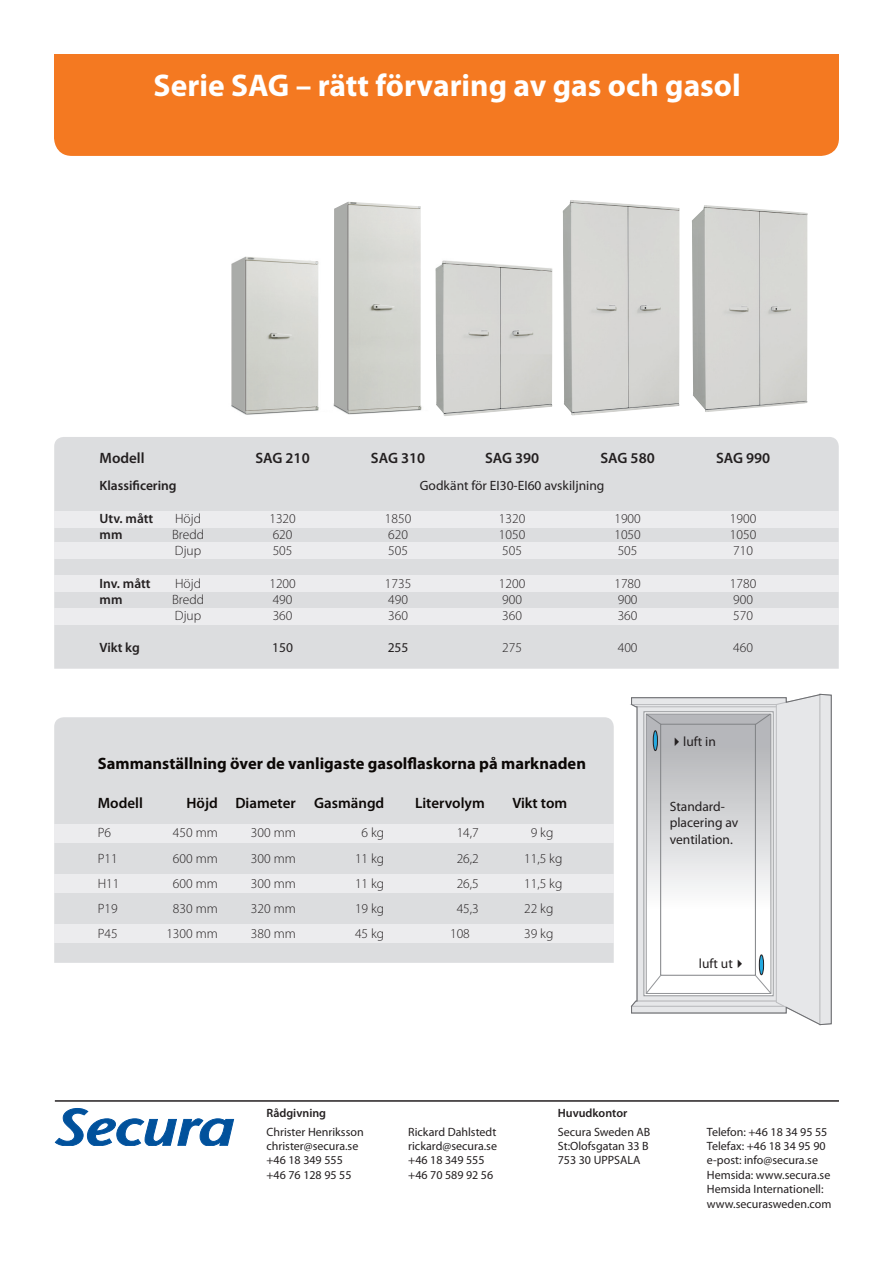
<style>
.page{position:relative;width:893px;height:1263px;background:#fff}
.page>*{position:absolute;margin:0;border:0;box-sizing:border-box;transform-origin:0 0}
.rubrik{font:700 31.5px "Myriad Pro";color:#fff}
.rubrik_liten{font:700 16.5px "Myriad Pro";color:#0c0806}
.rubrik_liten-2{font:600 15px "Myriad Pro";color:#0c0806}
.rutor{font:600 15px "Myriad Pro";color:#231f20}
.rutor-2{font:300 13.5px "Myriad Pro";color:#231f20}
.Styckeformat__1{font:300 13.5px "Myriad Pro";color:#231f20}
.Styckeformat__1-2{font:13.5px/16.2px "Myriad Pro";color:#231f20}
.rutor-3{font:600 13.5px "Myriad Pro";color:#231f20}
.rutor-4{font:13.5px "Myriad Pro";color:#231f20}
.rubrik_liten-3{font:300 13.5px "Myriad Pro";color:#231f20}
.t1{font:12px/14.4px "Myriad Pro";color:#231f20}
.t2{font:600 12px "Myriad Pro";color:#231f20}
</style>
<div class="page">
<div style="left:54px;top:54px;width:785px;height:102px;background:#f47921"></div>
<hr style="left:55px;top:1100px;width:784px;height:2px;background:#231f20">
<img style="left:231px;top:256px;width:88px;height:159px">
<img style="left:333px;top:202px;width:89px;height:213px">
<img style="left:563px;top:200px;width:117px;height:216px">
<img style="left:435px;top:260px;width:117px;height:156px">
<img style="left:692px;top:205px;width:116px;height:207px">
<div style="left:54px;top:437px;width:785px;height:232px;background:#dcdddf"></div>
<div style="left:54px;top:717px;width:560px;height:246px;background:#dcdddf"></div>
<div style="left:54px;top:543px;width:785px;height:16px;background:#ececee"></div>
<div style="left:54px;top:824px;width:560px;height:18px;background:#ececee"></div>
<div style="left:54px;top:575px;width:785px;height:16px;background:#ececee"></div>
<div style="left:54px;top:875px;width:560px;height:18px;background:#ececee"></div>
<div style="left:54px;top:511px;width:785px;height:16px;background:#ececee"></div>
<div style="left:54px;top:608px;width:785px;height:16px;background:#ececee"></div>
<div style="left:54px;top:924px;width:560px;height:19px;background:#ececee"></div>
<svg style="left:55px;top:1108px;width:179px;height:37px"></svg>
<svg style="left:631px;top:693px;width:201px;height:332px"></svg>
<p class="rubrik" style="left:154px;top:65px;width:589px">Serie SAG – rätt förvaring av gas och gasol</p>
<p class="rutor" style="left:100px;top:448px;width:47px">Modell</p>
<p class="rutor" style="left:255px;top:448px;width:56px">SAG 210</p>
<p class="rutor" style="left:371px;top:448px;width:56px">SAG 310</p>
<p class="rutor" style="left:485px;top:448px;width:56px">SAG 390</p>
<p class="rutor" style="left:600px;top:448px;width:56px">SAG 580</p>
<p class="rutor" style="left:716px;top:448px;width:56px">SAG 990</p>
<p class="rutor-3" style="left:100px;top:477px;width:79px">Klassificering</p>
<p class="rutor-4" style="left:420px;top:477px;width:186px">Godkänt för EI30-EI60 avskiljning</p>
<p class="rutor-3" style="left:100px;top:510px;width:55px">Utv. mått</p>
<p class="rutor-2" style="left:175px;top:511px;width:27px">Höjd</p>
<p class="rutor-2" style="left:269px;top:511px;width:28px">1320</p>
<p class="rutor-2" style="left:385px;top:511px;width:28px">1850</p>
<p class="rutor-2" style="left:499px;top:511px;width:28px">1320</p>
<p class="rutor-2" style="left:614px;top:511px;width:28px">1900</p>
<p class="rutor-2" style="left:730px;top:511px;width:28px">1900</p>
<p class="rutor-3" style="left:100px;top:526px;width:24px">mm</p>
<p class="rutor-2" style="left:172px;top:527px;width:33px">Bredd</p>
<p class="rutor-2" style="left:273px;top:527px;width:21px">620</p>
<p class="rutor-2" style="left:388px;top:527px;width:21px">620</p>
<p class="rutor-2" style="left:499px;top:527px;width:28px">1050</p>
<p class="rutor-2" style="left:614px;top:527px;width:28px">1050</p>
<p class="rutor-2" style="left:730px;top:527px;width:28px">1050</p>
<p class="rutor-2" style="left:175px;top:543px;width:28px">Djup</p>
<p class="rutor-2" style="left:273px;top:543px;width:21px">505</p>
<p class="rutor-2" style="left:388px;top:543px;width:21px">505</p>
<p class="rutor-2" style="left:502px;top:543px;width:21px">505</p>
<p class="rutor-2" style="left:618px;top:543px;width:21px">505</p>
<p class="rutor-2" style="left:733px;top:543px;width:21px">710</p>
<p class="rutor-3" style="left:100px;top:574px;width:53px">Inv. mått</p>
<p class="rutor-2" style="left:175px;top:576px;width:27px">Höjd</p>
<p class="rutor-2" style="left:269px;top:576px;width:28px">1200</p>
<p class="rutor-2" style="left:385px;top:576px;width:28px">1735</p>
<p class="rutor-2" style="left:499px;top:576px;width:28px">1200</p>
<p class="rutor-2" style="left:614px;top:576px;width:28px">1780</p>
<p class="rutor-2" style="left:730px;top:576px;width:28px">1780</p>
<p class="rutor-3" style="left:100px;top:591px;width:24px">mm</p>
<p class="rutor-2" style="left:172px;top:592px;width:33px">Bredd</p>
<p class="rutor-2" style="left:273px;top:592px;width:21px">490</p>
<p class="rutor-2" style="left:388px;top:592px;width:21px">490</p>
<p class="rutor-2" style="left:502px;top:592px;width:21px">900</p>
<p class="rutor-2" style="left:618px;top:592px;width:21px">900</p>
<p class="rutor-2" style="left:733px;top:592px;width:21px">900</p>
<p class="rutor-2" style="left:175px;top:608px;width:28px">Djup</p>
<p class="rutor-2" style="left:273px;top:608px;width:21px">360</p>
<p class="rutor-2" style="left:388px;top:608px;width:21px">360</p>
<p class="rutor-2" style="left:502px;top:608px;width:21px">360</p>
<p class="rutor-2" style="left:618px;top:608px;width:21px">360</p>
<p class="rutor-2" style="left:733px;top:608px;width:21px">570</p>
<p class="rutor-3" style="left:100px;top:639px;width:42px">Vikt kg</p>
<p class="rutor-4" style="left:272px;top:639px;width:22px">150</p>
<p class="rutor-4" style="left:388px;top:639px;width:22px">255</p>
<p class="rutor-2" style="left:502px;top:640px;width:21px">275</p>
<p class="rutor-2" style="left:618px;top:640px;width:21px">400</p>
<p class="rutor-2" style="left:733px;top:640px;width:21px">460</p>
<p class="rubrik_liten" style="left:98px;top:753px;width:490px">Sammanställning över de vanligaste gasolflaskorna på marknaden</p>
<p class="rubrik_liten-2" style="left:98px;top:793px;width:47px">Modell</p>
<p class="rubrik_liten-2" style="left:186px;top:793px;width:199px">Höjd Diameter Gasmängd</p>
<p class="rubrik_liten-2" style="left:415px;top:793px;width:71px">Litervolym</p>
<p class="rubrik_liten-2" style="left:512px;top:793px;width:56px">Vikt tom</p>
<p class="rubrik_liten-3" style="left:98px;top:825px;width:15px">P6</p>
<p class="rubrik_liten-3" style="left:173px;top:825px;width:46px">450 mm</p>
<p class="rubrik_liten-3" style="left:251px;top:825px;width:46px">300 mm</p>
<p class="rubrik_liten-3" style="left:362px;top:825px;width:24px">6 kg</p>
<p class="rubrik_liten-3" style="left:457px;top:825px;width:24px">14,7</p>
<p class="rubrik_liten-3" style="left:531px;top:825px;width:24px">9 kg</p>
<p class="Styckeformat__1" style="left:98px;top:851px;width:21px">P11</p>
<p class="Styckeformat__1" style="left:173px;top:851px;width:46px">600 mm</p>
<p class="Styckeformat__1" style="left:251px;top:851px;width:46px">300 mm</p>
<p class="Styckeformat__1" style="left:355px;top:851px;width:31px">11 kg</p>
<p class="Styckeformat__1" style="left:457px;top:851px;width:24px">26,2</p>
<p class="Styckeformat__1" style="left:524px;top:851px;width:40px">11,5 kg</p>
<p class="Styckeformat__1" style="left:98px;top:876px;width:23px">H11</p>
<p class="Styckeformat__1" style="left:173px;top:876px;width:46px">600 mm</p>
<p class="Styckeformat__1" style="left:251px;top:876px;width:46px">300 mm</p>
<p class="Styckeformat__1" style="left:355px;top:876px;width:31px">11 kg</p>
<p class="Styckeformat__1" style="left:457px;top:876px;width:24px">26,5</p>
<p class="Styckeformat__1" style="left:524px;top:876px;width:40px">11,5 kg</p>
<p class="Styckeformat__1" style="left:98px;top:901px;width:21px">P19</p>
<p class="Styckeformat__1" style="left:173px;top:901px;width:46px">830 mm</p>
<p class="Styckeformat__1" style="left:251px;top:901px;width:46px">320 mm</p>
<p class="Styckeformat__1" style="left:355px;top:901px;width:31px">19 kg</p>
<p class="Styckeformat__1" style="left:457px;top:901px;width:24px">45,3</p>
<p class="Styckeformat__1" style="left:524px;top:901px;width:31px">22 kg</p>
<p class="Styckeformat__1" style="left:98px;top:926px;width:21px">P45</p>
<p class="Styckeformat__1" style="left:166px;top:926px;width:53px">1300 mm</p>
<p class="Styckeformat__1" style="left:251px;top:926px;width:46px">380 mm</p>
<p class="Styckeformat__1" style="left:355px;top:926px;width:31px">45 kg</p>
<p class="Styckeformat__1" style="left:450px;top:926px;width:21px">108</p>
<p class="Styckeformat__1" style="left:524px;top:926px;width:31px">39 kg</p>
<p class="Styckeformat__1-2" style="left:670px;top:734px;width:48px">✔luft in</p>
<p class="Styckeformat__1-2" style="left:670px;top:798px;width:70px">Standard&shy;placering av ventilation.</p>
<p class="Styckeformat__1-2" style="left:699px;top:955px;width:49px">luft ut✔</p>
<p class="t2" style="left:266px;top:1105px;width:61px">Rådgivning</p>
<p class="t1" style="left:266px;top:1124px;width:99px">Christer Henriksson</p>
<p class="t1" style="left:266px;top:1138px;width:93px">christer@secura.se</p>
<p class="t1" style="left:266px;top:1153px;width:78px">+46 18 349 555</p>
<p class="t1" style="left:266px;top:1167px;width:87px">+46 76 128 95 55</p>
<p class="t1" style="left:408px;top:1124px;width:90px">Rickard Dahlstedt</p>
<p class="t1" style="left:408px;top:1138px;width:90px">rickard@secura.se</p>
<p class="t1" style="left:408px;top:1153px;width:78px">+46 18 349 555</p>
<p class="t1" style="left:408px;top:1167px;width:87px">+46 70 589 92 56</p>
<p class="t2" style="left:558px;top:1105px;width:71px">Huvudkontor</p>
<p class="t1" style="left:558px;top:1124px;width:94px">Secura Sweden AB</p>
<p class="t1" style="left:558px;top:1138px;width:92px">St:Olofsgatan 33 B</p>
<p class="t1" style="left:558px;top:1153px;width:84px">753 30 UPPSALA</p>
<p class="t1" style="left:707px;top:1124px;width:122px">Telefon: +46 18 34 95 55</p>
<p class="t1" style="left:707px;top:1138px;width:120px">Telefax: +46 18 34 95 90</p>
<p class="t1" style="left:707px;top:1153px;width:113px">e-post: info@secura.se</p>
<p class="t1" style="left:707px;top:1167px;width:125px">Hemsida: www.secura.se</p>
<p class="t1" style="left:707px;top:1182px;width:126px">Hemsida Internationell: www.securasweden.com</p>
</div>
